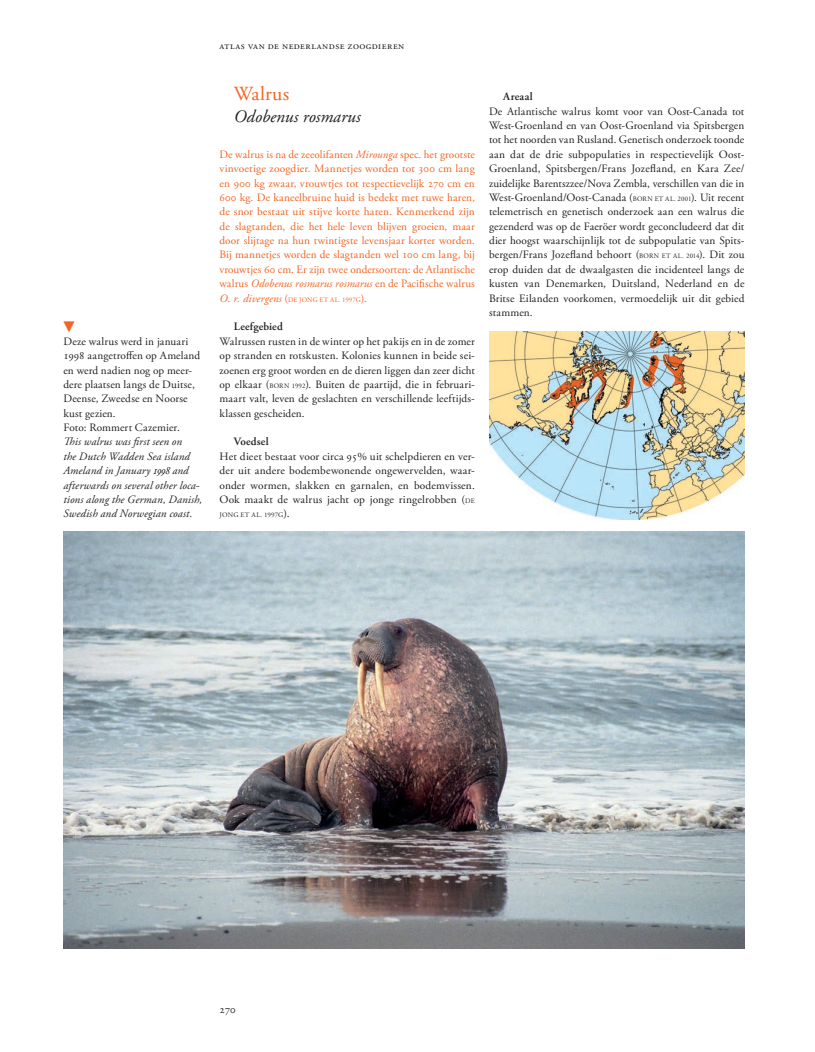
<style>
.page{position:relative;width:815px;height:1052px;background:#fff}
.page>*{position:absolute;margin:0;border:0;box-sizing:border-box;transform-origin:0 0}
.t1{font:20px "Adobe Garamond Pro";color:#f36421}
.t2{font:italic 17.5px "Adobe Garamond Pro";letter-spacing:.005em;color:#231f20}
.t3{font:11.25px/14.4px "Adobe Garamond Pro";letter-spacing:.005em;color:#231f20;text-align:justify}
.t4{font:11.25px/14.4px "Adobe Garamond Pro";letter-spacing:.005em;color:#f36421;text-align:justify}
.t5{font:italic 11.25px/14.4px "Adobe Garamond Pro";letter-spacing:.01em;color:#231f20}
.t6{font:600 11.25px "Adobe Garamond Pro";letter-spacing:.015em;color:#231f20}
.t7{font:11.25px "Universal Std Newswith Comm Pi";color:#f36421}
.t8{font:10.62px "Adobe Garamond Pro";letter-spacing:.045em;color:#231f20}
.t9{font:6.88px "Adobe Garamond Pro";letter-spacing:.015em;color:#f36421}
.t10{font:6.88px "Adobe Garamond Pro";letter-spacing:.025em;color:#231f20}
.s1{font-family:"Adobe Garamond Exp"}
.s2{font-style:italic}
.s3{font-style:italic;font-size:11.25px}
.s4{font-size:11.25px}
.s5{font-size:6.88px}
</style>
<div class="page">
<img style="left:63px;top:532px;width:681px;height:417px">
<img style="left:489px;top:331px;width:255px;height:188px">
<p class="t7" style="left:63px;top:322px;width:13px">▼</p>
<p class="t3" style="left:63px;top:334px;width:138px;text-align:left">Deze walrus werd in januari<br>1998 aangetroffen op Ameland en werd nadien nog op meer&shy;dere plaatsen langs de Duitse,<br>Deense, Zweedse en Noorse kust gezien.<br>Foto: Rommert Cazemier.</p>
<p class="t5" style="left:63px;top:435px;width:140px">This walrus was first seen on<br>the Dutch Wadden Sea island<br>Ameland in January <span class="s1">1998</span> and afterwards on several other loca&shy;tions along the German, Danish,<br>Swedish and Norwegian coast.</p>
<p class="t8" style="left:219px;top:39px;width:186px">atlas van de nederlandse zoogdieren</p>
<h1 class="t1" style="left:233px;top:82px;width:57px">Walrus</h1>
<h2 class="t2" style="left:233px;top:105px;width:128px">Odobenus rosmarus</h2>
<p class="t4" style="left:219px;top:147px;width:257px">De walrus is na de zeeolifanten <span class="s2">Mirounga</span> spec. het grootste vinvoetige zoogdier. Mannetjes worden tot 300 cm lang en 900 kg zwaar, vrouwtjes tot respectievelijk 270 cm en 600 kg. De kaneelbruine huid is bedekt met ruwe haren, de snor bestaat uit stijve korte haren. Kenmerkend zijn de slagtanden, die het hele leven blijven groeien, maar door slijtage na hun twintigste levensjaar korter worden.<br>Bij mannetjes worden de slagtanden wel 100 cm lang, bij vrouwtjes 60 cm. Er zijn twee ondersoorten: de Atlantische walrus <span class="s2">Odobenus rosmarus rosmarus</span> en de Pacifische walrus</p>
<p class="t9" style="left:219px;top:295px;width:149px"><span class="s3">O. r. divergens</span> <span class="s4">(</span>DE JONG ET AL. 1997G<span class="s4">).</span></p>
<p class="t6" style="left:233px;top:320px;width:51px">Leefgebied</p>
<p class="t3" style="left:219px;top:334px;width:257px">Walrussen rusten in de winter op het pakijs en in de zomer op stranden en rotskusten. Kolonies kunnen in beide sei&shy;zoenen erg groot worden en de dieren liggen dan zeer dicht op elkaar (<span class="s5">BORN 1992</span>). Buiten de paartijd, die in februari&shy;maart valt, leven de geslachten en verschillende leeftijds&shy;klassen gescheiden.</p>
<p class="t6" style="left:233px;top:435px;width:36px">Voedsel</p>
<p class="t3" style="left:219px;top:449px;width:257px">Het dieet bestaat voor circa 95% uit schelpdieren en ver&shy;der uit andere bodembewonende ongewervelden, waar&shy;onder wormen, slakken en garnalen, en bodemvissen.<br>Ook maakt de walrus jacht op jonge ringelrobben (<span class="s5">DE</span></p>
<p class="t10" style="left:219px;top:511px;width:71px">JONG ET AL. 1997G<span class="s4">).</span></p>
<p class="t6" style="left:503px;top:90px;width:31px">Areaal</p>
<p class="t3" style="left:489px;top:104px;width:257px">De Atlantische walrus komt voor van Oost-Canada tot West-Groenland en van Oost-Groenland via Spitsbergen tot het noorden van Rusland. Genetisch onderzoek toonde aan dat de drie subpopulaties in respectievelijk Oost-Groenland, Spitsbergen/Frans Jozefland, en Kara Zee/ zuidelijke Barentszzee/Nova Zembla, verschillen van die in West-Groenland/Oost-Canada (<span class="s5">BORN ET AL. 2001</span>). Uit recent telemetrisch en genetisch onderzoek aan een walrus die gezenderd was op de Faeröer wordt geconcludeerd dat dit dier hoogst waarschijnlijk tot de subpopulatie van Spits&shy;bergen/Frans Jozefland behoort (<span class="s5">BORN ET AL. 2014</span>). Dit zou erop duiden dat de dwaalgasten die incidenteel langs de kusten van Denemarken, Duitsland, Nederland en de Britse Eilanden voorkomen, vermoedelijk uit dit gebied stammen.</p>
<p class="t3" style="left:219px;top:1002px;width:18px">270</p>
</div>
